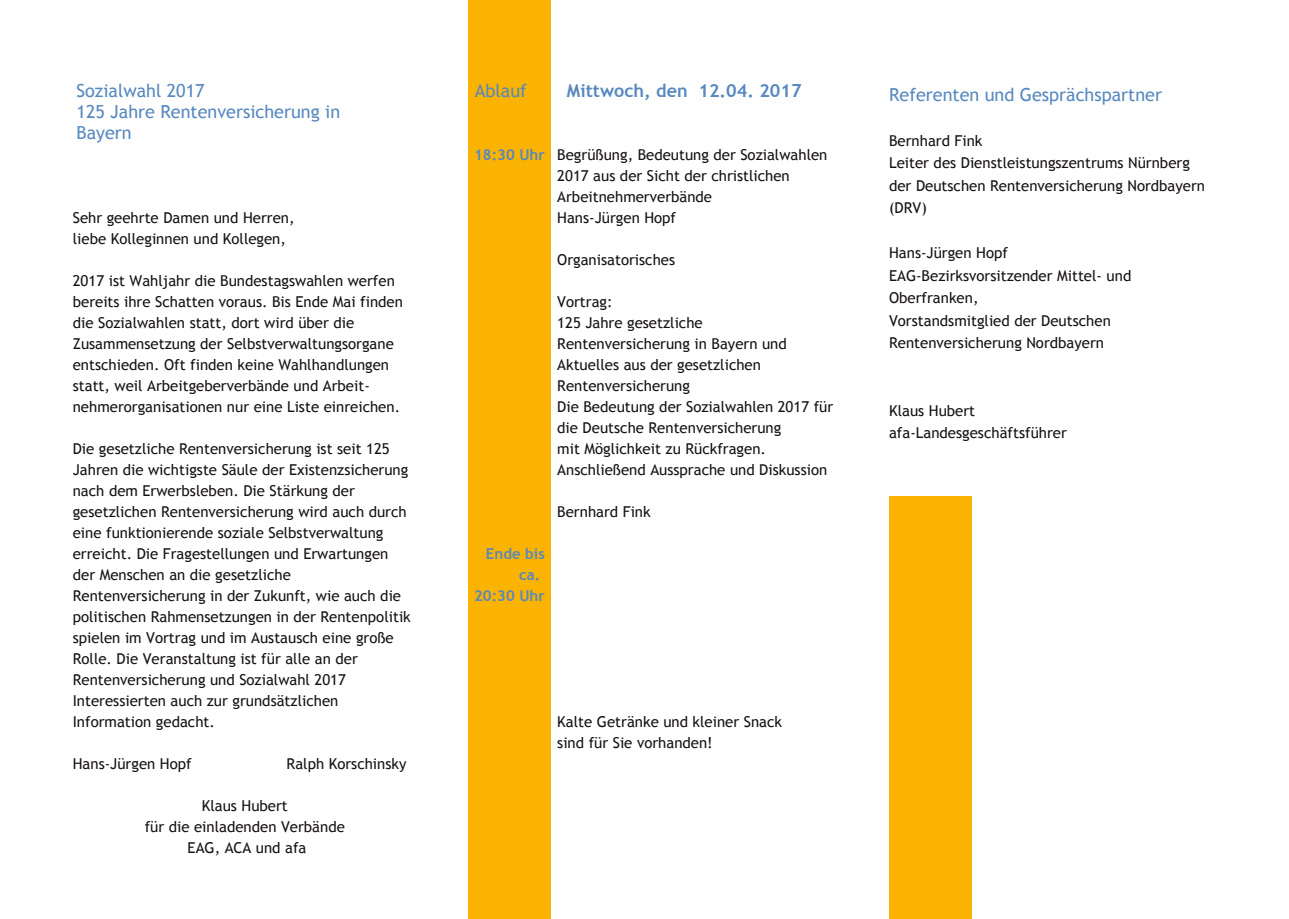
<style>
.page{position:relative;width:1289px;height:919px;background:#fff}
.page>*{position:absolute;margin:0;border:0;box-sizing:border-box;transform-origin:0 0}
.t1{font:18px/21px "Trebuchet MS";color:#5788bf}
.t2{font:700 18px "Trebuchet MS";color:#5788bf}
.t3{font:15px/21px "Trebuchet MS";color:#161413}
.t4{font:700 15px "Trebuchet MS";color:#5788bf}
</style>
<div class="page">
<div style="left:468px;top:0;width:82px;height:918px;background:#fab300"></div>
<div style="left:889px;top:496px;width:82px;height:422px;background:#fab300"></div>
<p class="t1" style="left:77px;top:80px;width:265px">Sozialwahl 2017<br>125 Jahre Rentenversicherung in<br>Bayern</p>
<p class="t3" style="left:73px;top:207px;width:223px">Sehr geehrte Damen und Herren, liebe Kolleginnen und Kollegen,</p>
<p class="t3" style="left:73px;top:270px;width:331px">2017 ist Wahljahr die Bundestagswahlen werfen bereits ihre Schatten voraus. Bis Ende Mai finden die Sozialwahlen statt, dort wird über die Zusammensetzung der Selbstverwaltungsorgane entschieden. Oft finden keine Wahlhandlungen statt, weil Arbeitgeberverbände und Arbeit‐ nehmerorganisationen nur eine Liste einreichen.</p>
<p class="t3" style="left:73px;top:438px;width:339px">Die gesetzliche Rentenversicherung ist seit 125<br>Jahren die wichtigste Säule der Existenzsicherung nach dem Erwerbsleben. Die Stärkung der gesetzlichen Rentenversicherung wird auch durch eine funktionierende soziale Selbstverwaltung erreicht. Die Fragestellungen und Erwartungen der Menschen an die gesetzliche Rentenversicherung in der Zukunft, wie auch die politischen Rahmensetzungen in der Rentenpolitik spielen im Vortrag und im Austausch eine große Rolle. Die Veranstaltung ist für alle an der Rentenversicherung und Sozialwahl 2017<br>Interessierten auch zur grundsätzlichen Information gedacht.</p>
<p class="t3" style="left:73px;top:753px;width:120px">Hans‐Jürgen Hopf</p>
<p class="t3" style="left:286px;top:753px;width:121px">Ralph Korschinsky</p>
<p class="t3" style="left:145px;top:795px;width:202px;text-align:center">Klaus Hubert<br>für die einladenden Verbände<br>EAG, ACA und afa</p>
<p class="t1" style="left:475px;top:80px;width:53px">Ablauf</p>
<p class="t2" style="left:567px;top:80px;width:236px">Mittwoch, den 12.04. 2017</p>
<p class="t1" style="left:889px;top:84px;width:274px">Referenten und Gesprächspartner</p>
<p class="t3" style="left:889px;top:129px;width:317px;line-height:22.5px">Bernhard Fink<br>Leiter des Dienstleistungszentrums Nürnberg der Deutschen Rentenversicherung Nordbayern (DRV)</p>
<p class="t3" style="left:889px;top:242px;width:244px;line-height:22.5px">Hans‐Jürgen Hopf<br>EAG‐Bezirksvorsitzender Mittel‐ und<br>Oberfranken,<br>Vorstandsmitglied der Deutschen<br>Rentenversicherung Nordbayern</p>
<p class="t4" style="left:474px;top:146px;width:72px">18:30 Uhr</p>
<p class="t3" style="left:557px;top:144px;width:272px">Begrüßung, Bedeutung der Sozialwahlen<br>2017 aus der Sicht der christlichen<br>Arbeitnehmerverbände<br>Hans‐Jürgen Hopf</p>
<p class="t3" style="left:557px;top:249px;width:119px">Organisatorisches</p>
<p class="t3" style="left:557px;top:291px;width:277px">Vortrag:<br>125 Jahre gesetzliche<br>Rentenversicherung in Bayern und<br>Aktuelles aus der gesetzlichen<br>Rentenversicherung<br>Die Bedeutung der Sozialwahlen 2017 für die Deutsche Rentenversicherung<br>mit Möglichkeit zu Rückfragen.<br>Anschließend Aussprache und Diskussion</p>
<p class="t3" style="left:557px;top:501px;width:95px">Bernhard Fink</p>
<p class="t3" style="left:889px;top:399px;width:179px;line-height:22.5px">Klaus Hubert afa‐Landesgeschäftsführer</p>
<p class="t4" style="left:486px;top:545px;width:60px">Ende bis</p>
<p class="t4" style="left:519px;top:566px;width:23px">ca.</p>
<p class="t4" style="left:474px;top:587px;width:72px">20:30 Uhr</p>
<p class="t3" style="left:557px;top:711px;width:226px">Kalte Getränke und kleiner Snack sind für Sie vorhanden!</p>
</div>
